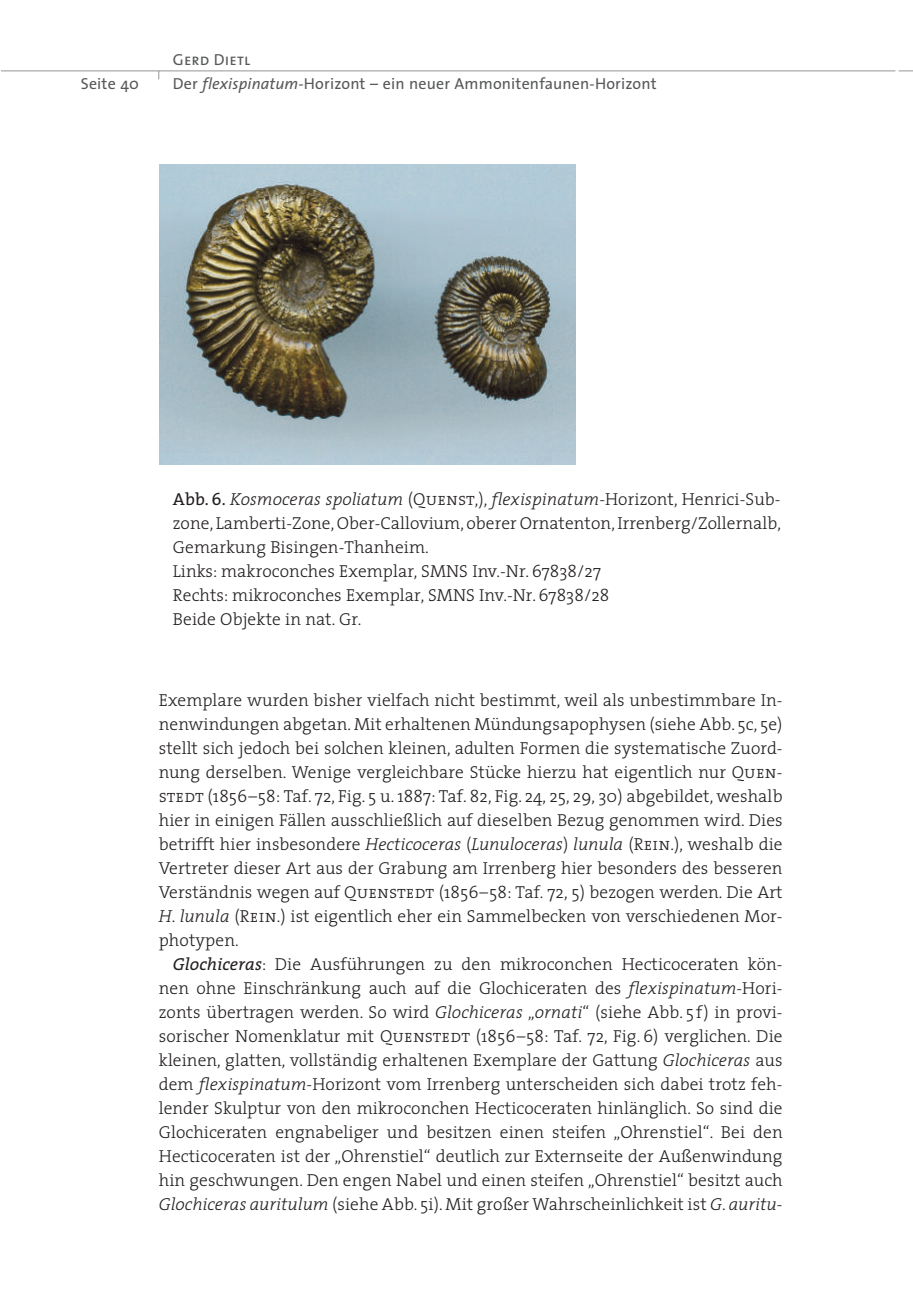
<style>
.page{position:relative;width:913px;height:1310px;background:#fff}
.page>*{position:absolute;margin:0;border:0;box-sizing:border-box;transform-origin:0 0}
.t1{font:300 17.4px/24px "The Serif";letter-spacing:.005em;color:#231f20}
.t2{font:16px "The Sans";letter-spacing:.01em;color:#57585a}
.t3{font:16px "The Sans Caps";letter-spacing:.01em;color:#57585a}
.s1{font-style:italic}
.s2{font-weight:400}
.s3{font-family:"The Serif Light Caps";font-weight:400}
.s4{font-weight:400;font-style:italic}
</style>
<div class="page">
<hr style="left:1px;top:70px;width:894px;height:1px;background:#939598">
<svg style="left:898px;top:70px;width:15px;height:1px"></svg>
<img style="left:160px;top:164px;width:415px;height:300px">
<p class="t3" style="left:173px;top:46px;width:79px">Gerd Dietl</p>
<p class="t2" style="left:81px;top:70px;width:60px">Seite 40</p>
<p class="t2" style="left:173px;top:70px;width:485px">Der <span class="s1">flexispinatum</span>-Horizont – ein neuer Ammonitenfaunen-Horizont</p>
<p class="t1" style="left:173px;top:486px;width:610px"><span class="s2">Abb. 6.</span> <span class="s1">Kosmoceras spoliatum</span> (<span class="s3">Quenst</span>,), <span class="s1">flexispinatum</span>-Horizont, Henrici-Sub&shy;zone, Lamberti-Zone,Ober-Callovium, oberer Ornatenton,Irrenberg/Zollernalb, Gemarkung Bisingen-Thanheim.<br>Links: makroconches Exemplar, SMNS Inv.-Nr. 67838/27<br>Rechts: mikroconches Exemplar, SMNS Inv.-Nr. 67838/28<br>Beide Objekte in nat. Gr.</p>
<p class="t1" style="left:159px;top:687px;width:625px">Exemplare wurden bisher vielfach nicht bestimmt, weil als unbestimmbare In&shy;nenwindungen abgetan. Mit erhaltenen Mündungsapophysen (siehe Abb. 5c, 5e) stellt sich jedoch bei solchen kleinen, adulten Formen die systematische Zuord&shy;nung derselben. Wenige vergleichbare Stücke hierzu hat eigentlich nur <span class="s3">Quen&shy;stedt</span> (1856–58: Taf. 72, Fig. 5 u. 1887: Taf. 82, Fig. 24, 25, 29, 30) abgebildet, weshalb hier in einigen Fällen ausschließlich auf dieselben Bezug genommen wird. Dies betrifft hier insbesondere <span class="s1">Hecticoceras</span> (<span class="s1">Lunuloceras</span>) <span class="s1">lunula</span> (<span class="s3">Rein</span>.), weshalb die Vertreter dieser Art aus der Grabung am Irrenberg hier besonders des besseren Verständnis wegen auf <span class="s3">Quenstedt</span> (1856–58: Taf. 72, 5) bezogen werden. Die Art <span class="s1">H</span>. <span class="s1">lunula</span> (<span class="s3">Rein</span>.) ist eigentlich eher ein Sammelbecken von verschiedenen Mor&shy;photypen.</p>
<p class="t1" style="left:159px;top:951px;width:625px;text-align:justify;text-indent:14px"><span class="s4">Glochiceras</span>: Die Ausführungen zu den mikroconchen Hecticoceraten kön&shy;nen ohne Einschränkung auch auf die Glochiceraten des <span class="s1">flexispinatum</span>-Hori&shy;zonts übertragen werden. So wird <span class="s1">Glochiceras</span> „<span class="s1">ornati</span>“ (siehe Abb. 5 f) in provi&shy;sorischer Nomenklatur mit <span class="s3">Quenstedt</span> (1856–58: Taf. 72, Fig. 6) verglichen. Die kleinen, glatten, vollständig erhaltenen Exemplare der Gattung <span class="s1">Glochiceras</span> aus dem <span class="s1">flexispinatum</span>-Horizont vom Irrenberg unterscheiden sich dabei trotz feh&shy;lender Skulptur von den mikroconchen Hecticoceraten hinlänglich. So sind die Glochiceraten engnabeliger und besitzen einen steifen „Ohrenstiel“. Bei den Hecticoceraten ist der „Ohrenstiel“ deutlich zur Externseite der Außenwindung hin geschwungen. Den engen Nabel und einen steifen „Ohrenstiel“ besitzt auch <span class="s1">Glochiceras auritulum</span> (siehe Abb. 5i). Mit großer Wahrscheinlichkeit ist <span class="s1">G</span>. <span class="s1">auritu-</span></p>
</div>
